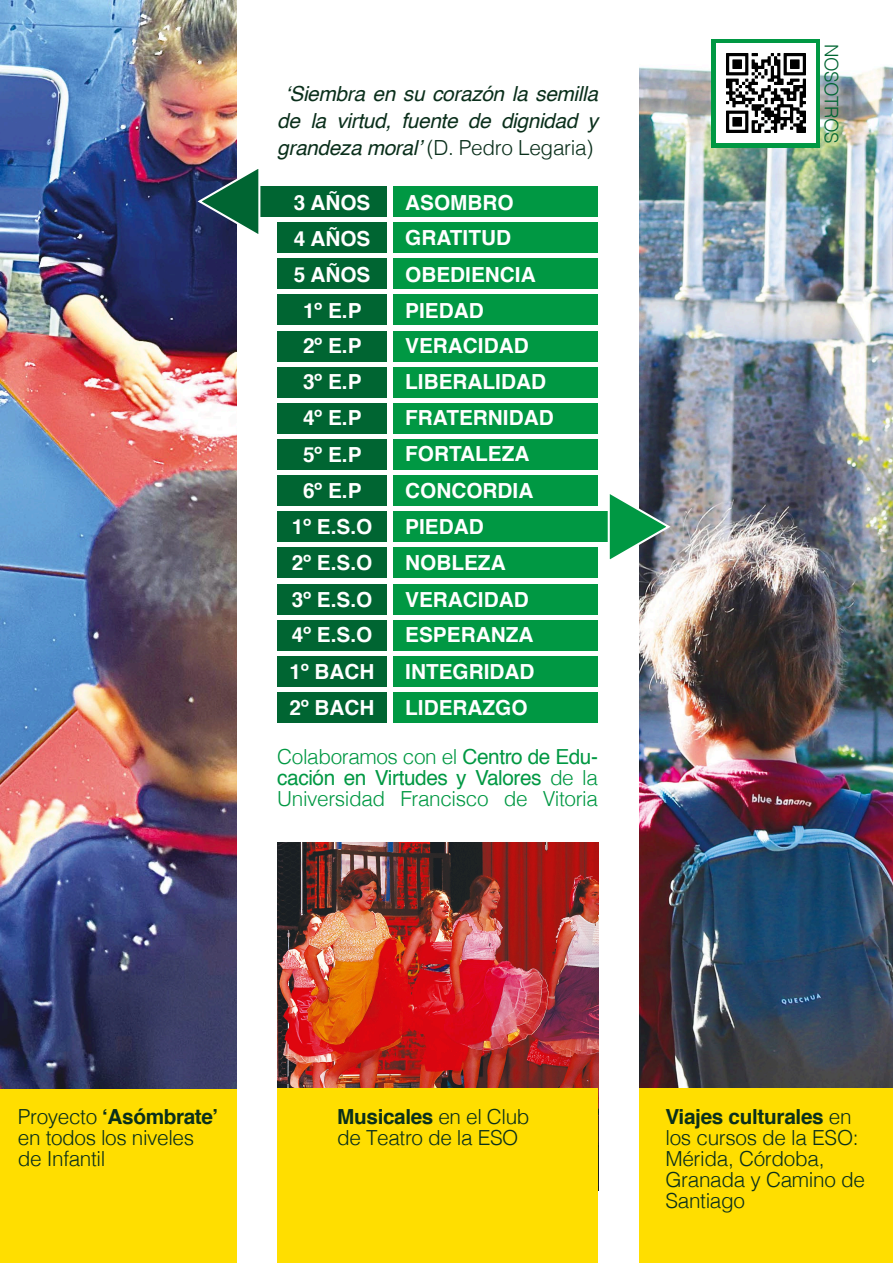
<style>
.page{position:relative;width:893px;height:1263px;background:#fff}
.page>*{position:absolute;margin:0;border:0;box-sizing:border-box;transform-origin:0 0}
.t1{font:700 20.85px/36px "Helvetica";color:#fff;text-align:center}
.t2{font:300 20.85px/20.9px "Helvetica";letter-spacing:-.015em;color:#0a2f1b}
.t3{font:italic 20.85px/27px "Helvetica";letter-spacing:-.015em;color:#0a2f1b;text-align:center}
.t4{font:300 20.85px/20.9px "Helvetica";letter-spacing:-.02em;color:#009843;text-align:justify}
.t5{font:300 18.75px "Helvetica";letter-spacing:-.03em;color:#006532}
.s1{font-weight:300;font-style:normal}
.s2{font-weight:400}
.s3{font-weight:700}
</style>
<div class="page">
<img style="left:639px;top:39px;width:254px;height:1050px">
<div style="left:0;top:1089px;width:893px;height:174px;background:#ffde00"></div>
<div style="left:237px;top:0;width:402px;height:1263px;background:#fff"></div>
<img style="left:0;top:0;width:237px;height:1089px">
<div style="left:393px;top:222px;width:205px;height:31px;background:#009843"></div>
<div style="left:393px;top:259px;width:205px;height:30px;background:#009843"></div>
<div style="left:393px;top:295px;width:205px;height:30px;background:#009843"></div>
<div style="left:393px;top:331px;width:205px;height:30px;background:#009843"></div>
<div style="left:393px;top:367px;width:205px;height:30px;background:#009843"></div>
<div style="left:393px;top:403px;width:205px;height:30px;background:#009843"></div>
<div style="left:393px;top:439px;width:205px;height:31px;background:#009843"></div>
<div style="left:393px;top:475px;width:205px;height:31px;background:#009843"></div>
<div style="left:393px;top:512px;width:232px;height:30px;background:#009843"></div>
<div style="left:393px;top:548px;width:205px;height:30px;background:#009843"></div>
<div style="left:393px;top:584px;width:205px;height:30px;background:#009843"></div>
<div style="left:393px;top:620px;width:205px;height:30px;background:#009843"></div>
<div style="left:393px;top:656px;width:205px;height:30px;background:#009843"></div>
<div style="left:277px;top:222px;width:110px;height:31px;background:#006532"></div>
<div style="left:277px;top:259px;width:110px;height:30px;background:#006532"></div>
<div style="left:277px;top:295px;width:110px;height:30px;background:#006532"></div>
<div style="left:277px;top:331px;width:110px;height:30px;background:#006532"></div>
<div style="left:277px;top:367px;width:110px;height:30px;background:#006532"></div>
<div style="left:277px;top:403px;width:110px;height:30px;background:#006532"></div>
<div style="left:277px;top:439px;width:110px;height:31px;background:#006532"></div>
<div style="left:277px;top:475px;width:110px;height:31px;background:#006532"></div>
<div style="left:277px;top:512px;width:110px;height:30px;background:#006532"></div>
<div style="left:277px;top:548px;width:110px;height:30px;background:#006532"></div>
<div style="left:277px;top:584px;width:110px;height:30px;background:#006532"></div>
<div style="left:277px;top:620px;width:110px;height:30px;background:#006532"></div>
<div style="left:277px;top:656px;width:110px;height:30px;background:#006532"></div>
<div style="left:277px;top:692px;width:110px;height:31px;background:#006532"></div>
<div style="left:393px;top:692px;width:205px;height:31px;background:#009843"></div>
<div style="left:393px;top:186px;width:205px;height:31px;background:#009843"></div>
<div style="left:243px;top:186px;width:144px;height:31px;background:#006532"></div>
<svg style="left:197px;top:163px;width:64px;height:76px"></svg>
<svg style="left:607px;top:489px;width:64px;height:76px"></svg>
<div style="left:712px;top:39px;width:108px;height:108px;background:#009843"></div>
<img style="left:716px;top:43px;width:99px;height:100px">
<img style="left:277px;top:842px;width:321px;height:247px">
<div style="left:277px;top:1089px;width:321px;height:174px;background:#ffde00"></div>
<p class="t3" style="left:277px;top:80px;width:322px">‘Siembra en su corazón la semilla de la virtud, fuente de dignidad y grandeza moral’ <span class="s1">(D. Pedro Legaria)</span></p>
<p class="t1" style="left:290px;top:185px;width:86px">3 AÑOS<br>4 AÑOS<br>5 AÑOS<br>1º E.P<br>2º E.P<br>3º E.P<br>4º E.P<br>5º E.P<br>6º E.P<br>1º E.S.O<br>2º E.S.O<br>3º E.S.O<br>4º E.S.O<br>1º BACH<br>2º BACH</p>
<p class="t1" style="left:405px;top:185px;width:150px;text-align:left">ASOMBRO<br>GRATITUD<br>OBEDIENCIA<br>PIEDAD<br>VERACIDAD<br>LIBERALIDAD<br>FRATERNIDAD<br>FORTALEZA<br>CONCORDIA<br>PIEDAD<br>NOBLEZA<br>VERACIDAD<br>ESPERANZA<br>INTEGRIDAD<br>LIDERAZGO</p>
<p class="t4" style="left:277px;top:745px;width:322px">Colaboramos con el <span class="s2">Centro de Edu&shy;cación en Virtudes y Valores</span> de la Universidad Francisco de Vitoria</p>
<p class="t5" style="left:847px;top:44px;width:100px;rotate:90deg">NOSOTROS</p>
<p class="t2" style="left:18px;top:1105px;width:202px">Proyecto <span class="s3">‘Asómbrate’ </span>en todos los niveles de Infantil</p>
<p class="t2" style="left:665px;top:1105px;width:201px"><span class="s3">Viajes culturales</span> en los cursos de la ESO:<br>Mérida, Córdoba,<br>Granada y Camino de<br>Santiago</p>
<p class="t2" style="left:337px;top:1105px;width:194px"><span class="s3">Musicales</span> en el Club de Teatro de la ESO</p>
</div>
